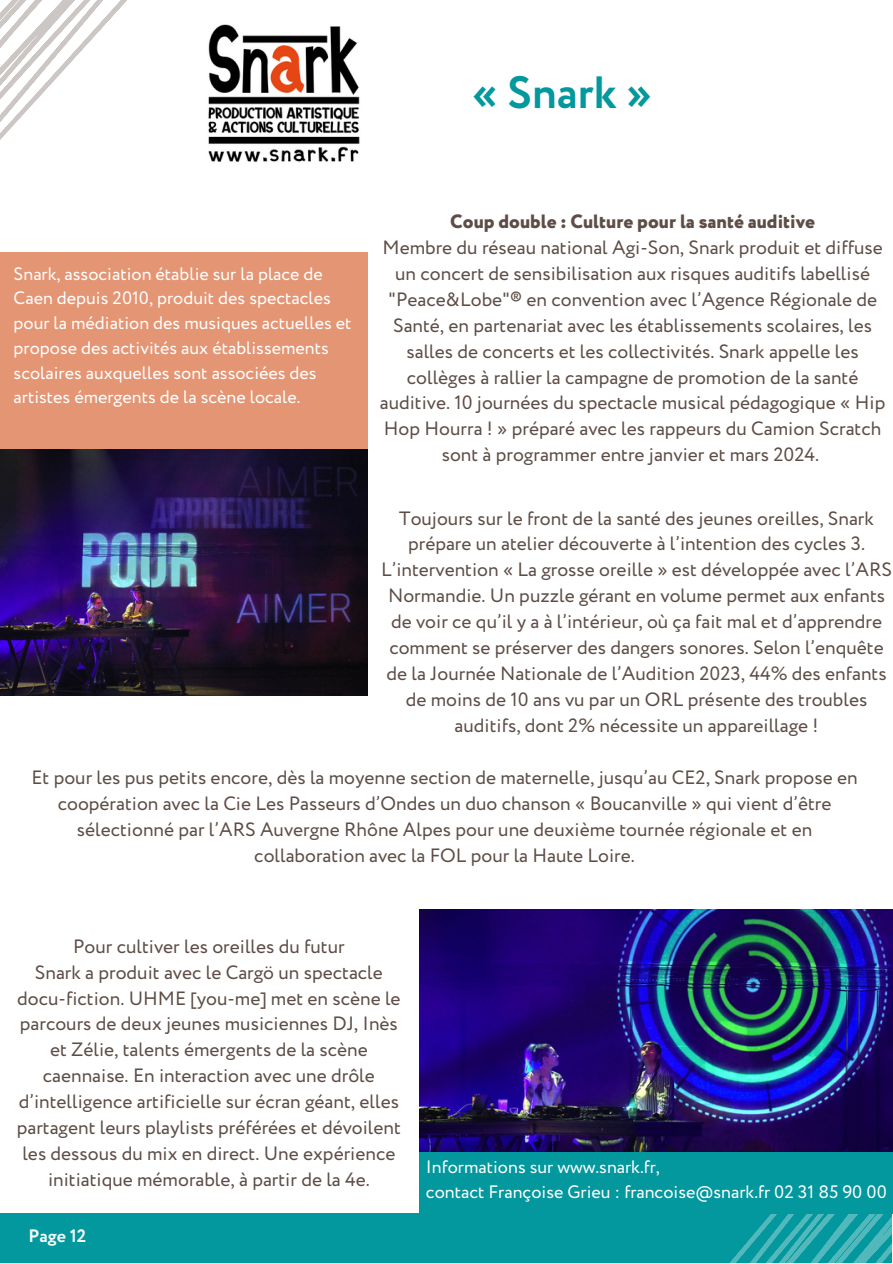
<style>
.page{position:relative;width:893px;height:1264px;background:#fff}
.page>*{position:absolute;margin:0;border:0;box-sizing:border-box;transform-origin:0 0}
.t1{font:700 45.15px "Circe";color:#03989e}
.t2{font:19.2px/25.8px "Circe";color:#5d4d46;text-align:center}
.t3{font:800 19.2px "Circe";color:#5d4d46}
.t4{font:18px/24.8px "Circe";color:#fff}
.t5{font:700 18px "Circe";color:#fff}
</style>
<div class="page">
<div style="left:0;top:1213px;width:891px;height:49px;background:#03989e"></div>
<svg style="left:730px;top:1213px;width:162px;height:49px"></svg>
<svg style="left:0;top:0;width:280px;height:450px"></svg>
<div style="left:0;top:253px;width:368px;height:195px;background:#e49573"></div>
<img style="left:202px;top:22px;width:158px;height:149px">
<img style="left:0;top:450px;width:368px;height:245px">
<img style="left:419px;top:909px;width:473px;height:243px">
<div style="left:419px;top:1152px;width:473px;height:61px;background:#03989e"></div>
<h1 class="t1" style="left:472px;top:62px;width:181px">« Snark »</h1>
<p class="t4" style="left:14px;top:262px;width:339px">Snark, association établie sur la place de Caen depuis 2010, produit des spectacles pour la médiation des musiques actuelles et propose des activités aux établissements scolaires auxquelles sont associées des artistes émergents de la scène locale.</p>
<p class="t3" style="left:450px;top:209px;width:366px">Coup double : Culture pour la santé auditive</p>
<p class="t2" style="left:380px;top:236px;width:507px">Membre du réseau national Agi-Son, Snark produit et diffuse un concert de sensibilisation aux risques auditifs labellisé "Peace&amp;Lobe"® en convention avec l’Agence Régionale de Santé, en partenariat avec les établissements scolaires, les salles de concerts et les collectivités. Snark appelle les collèges à rallier la campagne de promotion de la santé auditive. 10 journées du spectacle musical pédagogique « Hip Hop Hourra ! » préparé avec les rappeurs du Camion Scratch sont à programmer entre janvier et mars 2024.</p>
<p class="t2" style="left:381px;top:506px;width:512px">Toujours sur le front de la santé des jeunes oreilles, Snark prépare un atelier découverte à l’intention des cycles 3.<br>L’intervention « La grosse oreille » est développée avec l’ARS Normandie. Un puzzle gérant en volume permet aux enfants de voir ce qu’il y a à l’intérieur, où ça fait mal et d’apprendre comment se préserver des dangers sonores. Selon l’enquête de la Journée Nationale de l’Audition 2023, 44% des enfants de moins de 10 ans vu par un ORL présente des troubles auditifs, dont 2% nécessite un appareillage !</p>
<p class="t2" style="left:32px;top:765px;width:827px">Et pour les pus petits encore, dès la moyenne section de maternelle, jusqu’au CE2, Snark propose en coopération avec la Cie Les Passeurs d’Ondes un duo chanson « Boucanville » qui vient d’être sélectionné par l’ARS Auvergne Rhône Alpes pour une deuxième tournée régionale et en collaboration avec la FOL pour la Haute Loire.</p>
<p class="t2" style="left:17px;top:934px;width:385px">Pour cultiver les oreilles du futur<br>Snark a produit avec le Cargö un spectacle docu-fiction. UHME [you-me] met en scène le parcours de deux jeunes musiciennes DJ, Inès et Zélie, talents émergents de la scène caennaise. En interaction avec une drôle d’intelligence artificielle sur écran géant, elles partagent leurs playlists préférées et dévoilent les dessous du mix en direct. Une expérience initiatique mémorable, à partir de la 4e.</p>
<p class="t5" style="left:29px;top:1223px;width:59px">Page 12</p>
<p class="t4" style="left:426px;top:1155px;width:462px">Informations sur www.snark.fr,<br>contact Françoise Grieu : francoise@snark.fr 02 31 85 90 00</p>
</div>
